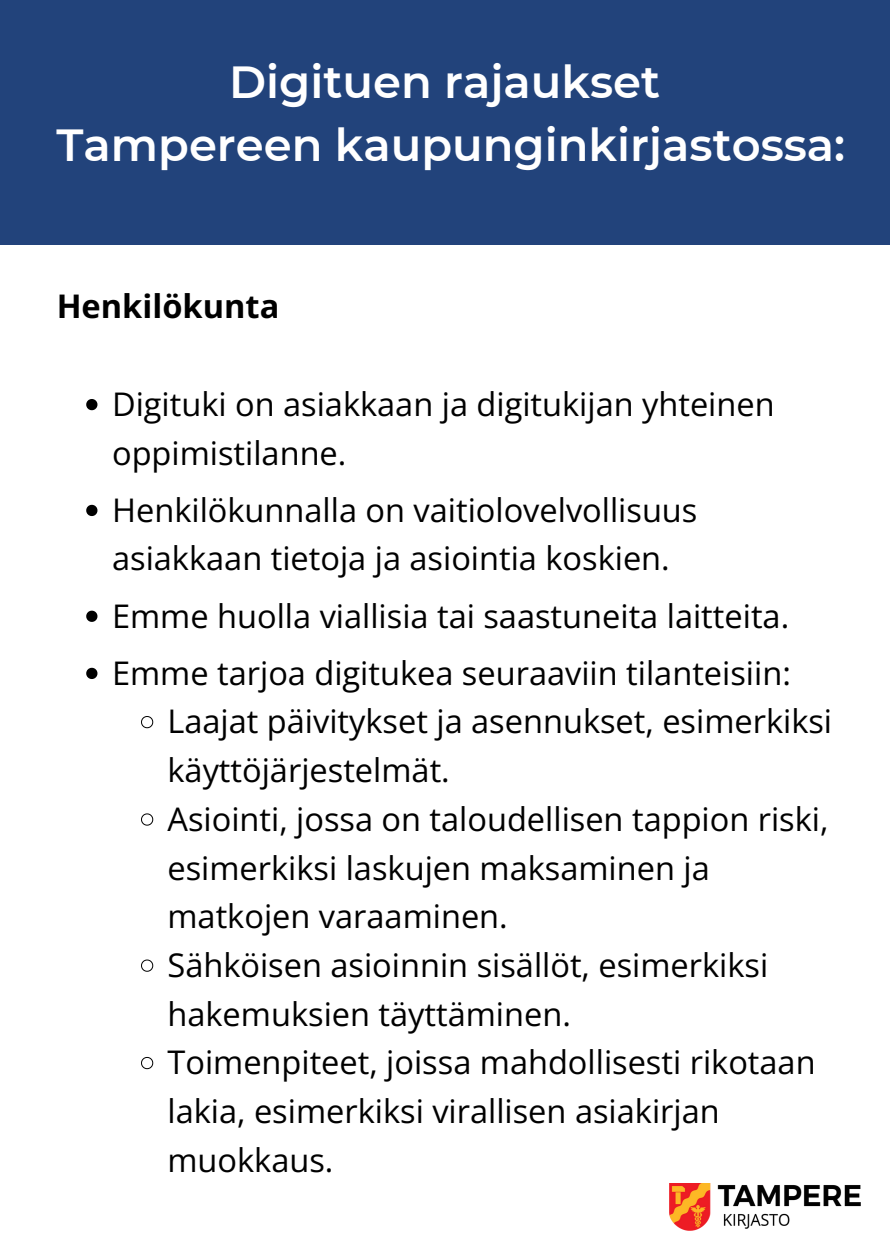
<style>
.page{position:relative;width:892px;height:1258px;background:#fff}
.page>*{position:absolute;margin:0;border:0;box-sizing:border-box;transform-origin:0 0}
.t1{font:600 45px/63px "Montserrat";color:#fff;text-align:center}
.t2{font:32.7px/48.6px "Open Sans";color:#000}
.t3{font:700 32.7px "Open Sans";color:#000}
</style>
<div class="page">
<div style="left:0;top:0;width:889px;height:245px;background:#22437b"></div>
<svg style="left:86px;top:399px;width:11px;height:11px"></svg>
<svg style="left:86px;top:505px;width:11px;height:11px"></svg>
<svg style="left:86px;top:611px;width:11px;height:11px"></svg>
<svg style="left:86px;top:668px;width:11px;height:11px"></svg>
<svg style="left:141px;top:716px;width:12px;height:12px"></svg>
<svg style="left:141px;top:813px;width:12px;height:12px"></svg>
<svg style="left:141px;top:959px;width:12px;height:13px"></svg>
<svg style="left:141px;top:1057px;width:12px;height:12px"></svg>
<img style="left:669px;top:1183px;width:191px;height:47px">
<h1 class="t1" style="left:57px;top:51px;width:790px">Digituen rajaukset<br>Tampereen kaupunginkirjastossa:</h1>
<p class="t3" style="left:57px;top:283px;width:224px">Henkilökunta</p>
<p class="t2" style="left:112px;top:379px;width:664px">Digituki on asiakkaan ja digitukijan yhteinen oppimistilanne.</p>
<p class="t2" style="left:112px;top:485px;width:586px">Henkilökunnalla on vaitiolovelvollisuus asiakkaan tietoja ja asiointia koskien.</p>
<p class="t2" style="left:112px;top:586px;width:680px;line-height:57px">Emme huolla viallisia tai saastuneita laitteita.<br>Emme tarjoa digitukea seuraaviin tilanteisiin:</p>
<p class="t2" style="left:167px;top:696px;width:666px">Laajat päivitykset ja asennukset, esimerkiksi käyttöjärjestelmät.<br>Asiointi, jossa on taloudellisen tappion riski, esimerkiksi laskujen maksaminen ja matkojen varaaminen.<br>Sähköisen asioinnin sisällöt, esimerkiksi hakemuksien täyttäminen.<br>Toimenpiteet, joissa mahdollisesti rikotaan lakia, esimerkiksi virallisen asiakirjan muokkaus.</p>
</div>
